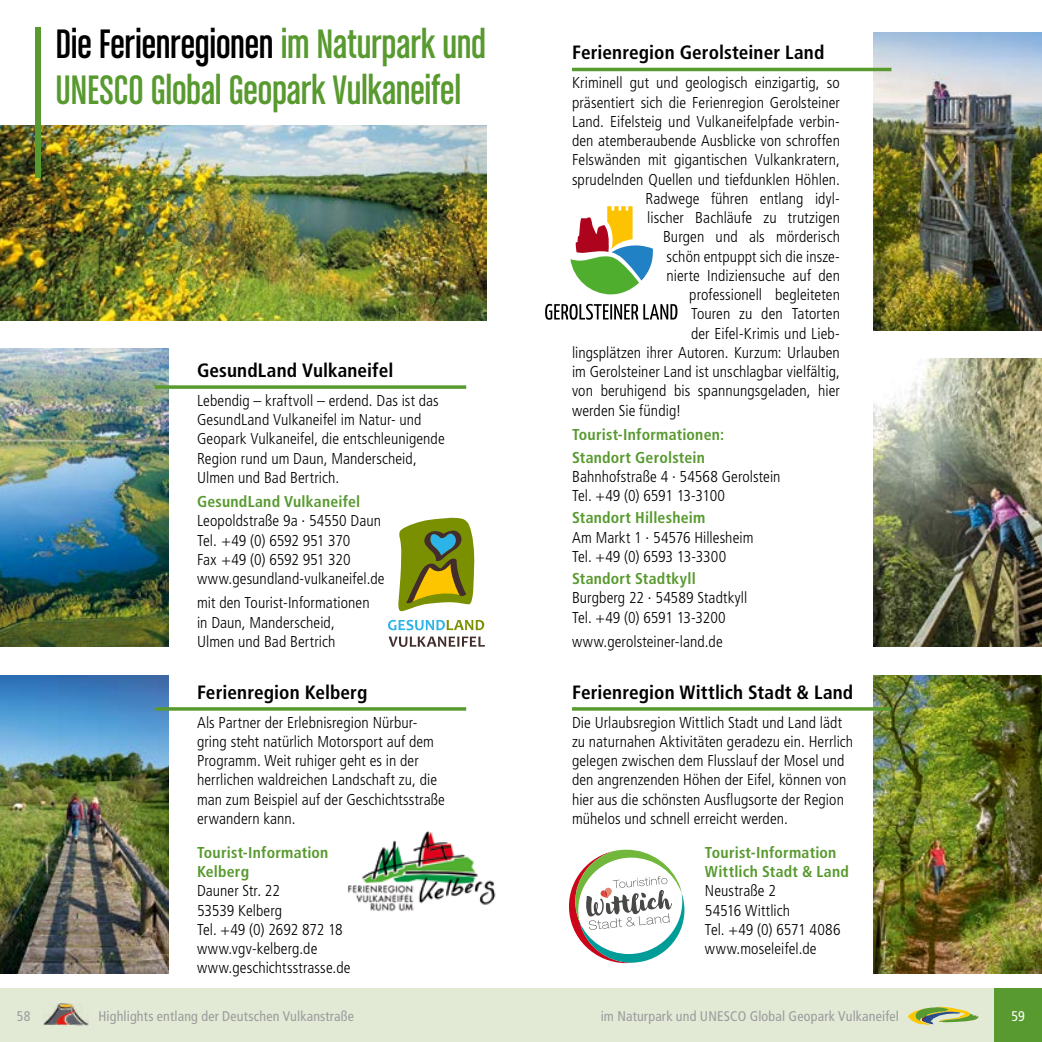
<style>
.page{position:relative;width:1042px;height:1042px;background:#fff}
.page>*{position:absolute;margin:0;border:0;box-sizing:border-box;transform-origin:0 0}
.t1{font:43.75px/45.5px "Chalet Comprime Cologne Sixty";letter-spacing:-.005em;color:#589a2f}
.t2{font:700 condensed 19.25px "Frutiger LT Std";letter-spacing:.005em;color:#000}
.t3{font:300 condensed 15.75px/19.2px "Frutiger LT Std";letter-spacing:.005em;color:#000}
.t4{font:700 condensed 15.75px/19.2px "Frutiger LT Std";letter-spacing:.015em;color:#589a2f}
.t5{font:condensed 14px "Frutiger LT Std";letter-spacing:.01em;color:#9c9c9d}
.t6{font:condensed 14px "Frutiger LT Std";color:#fff}
.s1{color:#000}
</style>
<div class="page">
<div style="left:0;top:988px;width:1042px;height:54px;background:#e2e9d5"></div>
<svg style="left:908px;top:1006px;width:70px;height:19px"></svg>
<img style="left:43px;top:1004px;width:45px;height:21px">
<img style="left:873px;top:675px;width:169px;height:298px">
<div style="left:994px;top:988px;width:48px;height:54px;background:#589a2f"></div>
<img style="left:0;top:675px;width:169px;height:298px">
<img style="left:348px;top:830px;width:148px;height:81px">
<svg style="left:388px;top:517px;width:97px;height:130px"></svg>
<img style="left:0;top:348px;width:169px;height:299px">
<svg style="left:155px;top:385px;width:311px;height:4px"></svg>
<svg style="left:155px;top:707px;width:311px;height:4px"></svg>
<svg style="left:572px;top:707px;width:319px;height:4px"></svg>
<img style="left:0;top:125px;width:486px;height:195px">
<img style="left:873px;top:32px;width:169px;height:299px">
<img style="left:873px;top:359px;width:169px;height:288px">
<svg style="left:570px;top:206px;width:83px;height:88px"></svg>
<svg style="left:545px;top:304px;width:132px;height:16px"></svg>
<hr style="left:572px;top:68px;width:319px;height:3px;background:#589a2f">
<svg style="left:569px;top:849px;width:115px;height:114px"></svg>
<div style="left:35px;top:28px;width:6px;height:150px;background:#589a2f"></div>
<h1 class="t1" style="left:55px;top:21px;width:432px"><span class="s1">Die Ferienregionen</span> im Naturpark und<br>UNESCO Global Geopark Vulkaneifel</h1>
<p class="t2" style="left:197px;top:359px;width:198px">GesundLand Vulkaneifel</p>
<p class="t3" style="left:197px;top:391px;width:249px">Lebendig – kraftvoll – erdend. Das ist das GesundLand Vulkaneifel im Natur- und Geopark Vulkaneifel, die entschleunigende Region rund um Daun, Manderscheid, Ulmen und Bad Bertrich.</p>
<p class="t4" style="left:197px;top:492px;width:165px">GesundLand Vulkaneifel</p>
<p class="t3" style="left:197px;top:511px;width:189px">Leopoldstraße 9a · 54550 Daun<br>Tel. +49 (0) 6592 951 370<br>Fax +49 (0) 6592 951 320 www.gesundland-vulkaneifel.de</p>
<p class="t3" style="left:197px;top:593px;width:174px">mit den Tourist-Informationen in Daun, Manderscheid,<br>Ulmen und Bad Bertrich</p>
<p class="t2" style="left:197px;top:680px;width:172px">Ferienregion Kelberg</p>
<p class="t3" style="left:197px;top:713px;width:249px">Als Partner der Erlebnisregion Nürbur&shy;gring steht natürlich Motorsport auf dem Programm. Weit ruhiger geht es in der herrlichen waldreichen Landschaft zu, die man zum Beispiel auf der Geschichtsstraße erwandern kann.</p>
<p class="t4" style="left:197px;top:843px;width:133px">Tourist-Information<br>Kelberg</p>
<p class="t3" style="left:197px;top:881px;width:155px">Dauner Str. 22<br>53539 Kelberg<br>Tel. +49 (0) 2692 872 18 www.vgv-kelberg.de www.geschichtsstrasse.de</p>
<p class="t2" style="left:572px;top:41px;width:254px">Ferienregion Gerolsteiner Land</p>
<p class="t3" style="left:572px;top:73px;width:269px">Kriminell gut und geologisch einzigartig, so</p>
<p class="t3" style="left:572px;top:93px;width:269px">präsentiert sich die Ferienregion Gerolsteiner</p>
<p class="t3" style="left:572px;top:112px;width:269px">Land. Eifelsteig und Vulkaneifelpfade verbin-</p>
<p class="t3" style="left:572px;top:131px;width:269px">den atemberaubende Ausblicke von schroffen</p>
<p class="t3" style="left:572px;top:150px;width:269px">Felswänden mit gigantischen Vulkankratern,</p>
<p class="t3" style="left:572px;top:170px;width:269px">sprudelnden Quellen und tiefdunklen Höhlen.</p>
<p class="t3" style="left:645px;top:189px;width:196px">Radwege führen entlang idyl-</p>
<p class="t3" style="left:647px;top:208px;width:194px">lischer Bachläufe zu trutzigen</p>
<p class="t3" style="left:663px;top:227px;width:178px">Burgen und als mörderisch</p>
<p class="t3" style="left:666px;top:247px;width:175px">schön entpuppt sich die insze-</p>
<p class="t3" style="left:666px;top:266px;width:175px">nierte Indiziensuche auf den</p>
<p class="t3" style="left:689px;top:285px;width:152px">professionell begleiteten</p>
<p class="t3" style="left:691px;top:304px;width:150px">Touren zu den Tatorten</p>
<p class="t3" style="left:691px;top:324px;width:150px">der Eifel-Krimis und Lieb-</p>
<p class="t3" style="left:572px;top:343px;width:269px">lingsplätzen ihrer Autoren. Kurzum: Urlauben</p>
<p class="t3" style="left:572px;top:362px;width:269px">im Gerolsteiner Land ist unschlagbar vielfältig,</p>
<p class="t3" style="left:572px;top:381px;width:269px">von beruhigend bis spannungsgeladen, hier</p>
<p class="t3" style="left:572px;top:401px;width:111px">werden Sie fündig!</p>
<p class="t4" style="left:572px;top:424px;width:154px;line-height:22.2px">Tourist-Informationen:<br>Standort Gerolstein</p>
<p class="t3" style="left:572px;top:467px;width:210px">Bahnhofstraße 4 · 54568 Gerolstein<br>Tel. +49 (0) 6591 13-3100</p>
<p class="t4" style="left:572px;top:508px;width:135px">Standort Hillesheim</p>
<p class="t3" style="left:572px;top:528px;width:183px">Am Markt 1 · 54576 Hillesheim<br>Tel. +49 (0) 6593 13-3300</p>
<p class="t4" style="left:572px;top:569px;width:125px">Standort Stadtkyll</p>
<p class="t3" style="left:572px;top:588px;width:177px">Burgberg 22 · 54589 Stadtkyll<br>Tel. +49 (0) 6591 13-3200</p>
<p class="t3" style="left:572px;top:632px;width:152px">www.gerolsteiner-land.de</p>
<p class="t2" style="left:572px;top:680px;width:283px">Ferienregion Wittlich Stadt &amp; Land</p>
<p class="t3" style="left:572px;top:713px;width:283px">Die Urlaubsregion Wittlich Stadt und Land lädt zu naturnahen Aktivitäten geradezu ein. Herrlich gelegen zwischen dem Flusslauf der Mosel und den angrenzenden Höhen der Eifel, können von hier aus die schönsten Ausflugsorte der Region mühelos und schnell erreicht werden.</p>
<p class="t4" style="left:705px;top:843px;width:145px">Tourist-Information<br>Wittlich Stadt &amp; Land</p>
<p class="t3" style="left:705px;top:881px;width:137px">Neustraße 2<br>54516 Wittlich<br>Tel. +49 (0) 6571 4086 www.moseleifel.de</p>
<p class="t5" style="left:17px;top:1007px;width:15px">58</p>
<p class="t5" style="left:98px;top:1007px;width:257px">Highlights entlang der Deutschen Vulkanstraße</p>
<p class="t5" style="left:601px;top:1007px;width:300px">im Naturpark und UNESCO Global Geopark Vulkaneifel</p>
<p class="t6" style="left:1011px;top:1007px;width:15px">59</p>
</div>
